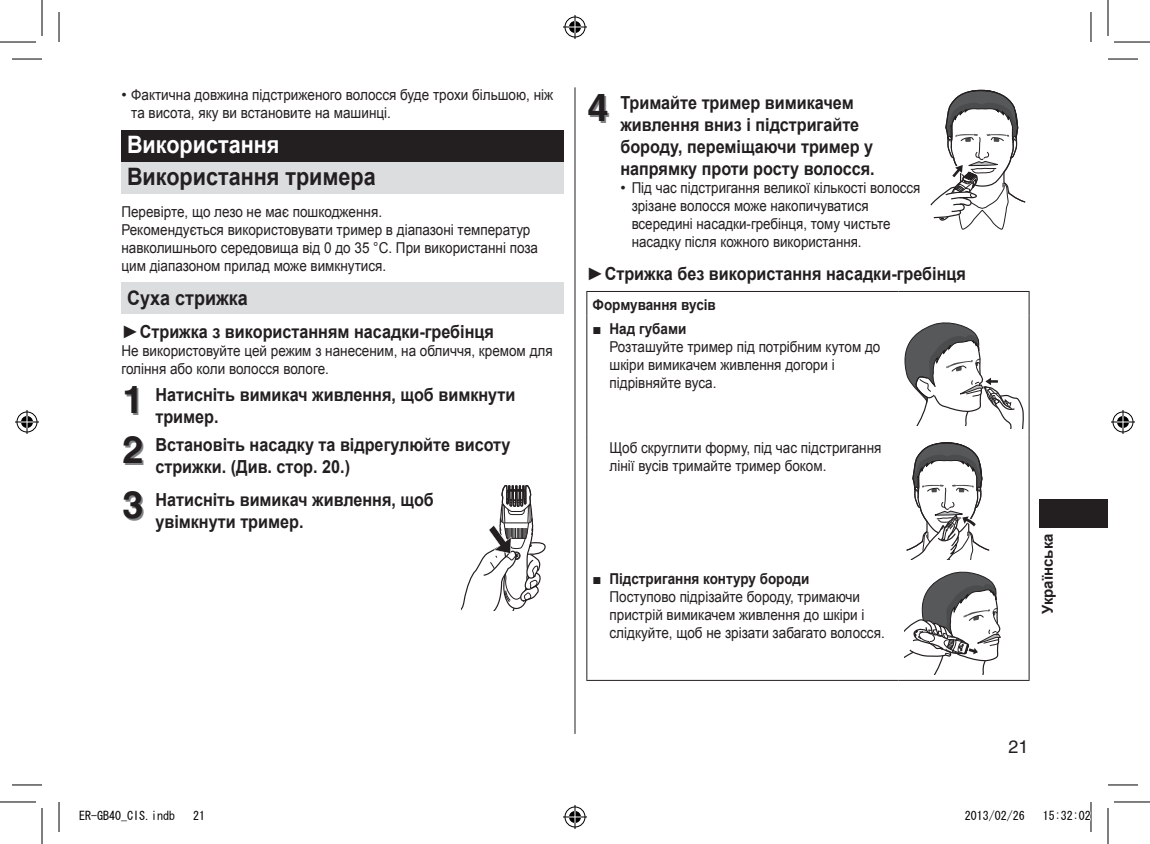
<style>
.page{position:relative;width:1150px;height:844px;background:#fff}
.page>*{position:absolute;margin:0;border:0;box-sizing:border-box;transform-origin:0 0}
.t1{font:700 24px "Arial";color:#231f20;scale:.9 1}
.t2{font:700 24px "Arial";color:#fff;scale:.9 1}
.t3{font:700 20px "Arial";color:#231f20;scale:.9 1}
.t4{font:700 18px/22px "Arial";color:#231f20;scale:.9 1}
.t5{font:18px "Helvetica";color:#231f20}
.t6{font:15px/18px "Arial";color:#231f20}
.t7{font:15px/18px "Arial";color:#231f20;scale:.9 1}
.t8{font:700 15px "Arial";color:#231f20;scale:.9 1}
.t9{font:700 15px "Arial";color:#231f20}
.t10{font:12px "MS Gothic";color:#000}
.s1{font-weight:400}
.s2{font-family:"Helvetica";font-size:38px}
.s3{font-weight:700}
</style>
<div class="page">
<div style="left:1040px;top:499px;width:68px;height:29px;background:#231f20"></div>
<hr style="left:575px;top:87px;width:1px;height:647px;background:#231f20">
<div style="left:121px;top:130px;width:443px;height:31px;background:#231f20"></div>
<div style="left:121px;top:161px;width:443px;height:32px;background:#dcdddf"></div>
<div style="left:121px;top:282px;width:443px;height:32px;background:#dcdddf"></div>
<svg style="left:462px;top:485px;width:83px;height:125px"></svg>
<svg style="left:930px;top:89px;width:96px;height:141px"></svg>
<hr style="left:586px;top:291px;width:313px;height:1px;background:#231f20">
<svg style="left:586px;top:292px;width:1px;height:24px"></svg>
<hr style="left:899px;top:291px;width:130px;height:1px;background:#231f20">
<hr style="left:586px;top:316px;width:1px;height:118px;background:#231f20">
<hr style="left:1028px;top:316px;width:1px;height:118px;background:#231f20">
<hr style="left:586px;top:434px;width:1px;height:131px;background:#231f20">
<hr style="left:1028px;top:434px;width:1px;height:131px;background:#231f20">
<hr style="left:586px;top:565px;width:1px;height:115px;background:#231f20">
<hr style="left:1028px;top:565px;width:1px;height:115px;background:#231f20">
<hr style="left:586px;top:680px;width:313px;height:1px;background:#231f20">
<hr style="left:899px;top:680px;width:130px;height:1px;background:#231f20">
<svg style="left:904px;top:292px;width:125px;height:136px"></svg>
<svg style="left:906px;top:442px;width:84px;height:117px"></svg>
<svg style="left:904px;top:571px;width:97px;height:103px"></svg>
<hr style="left:12px;top:59px;width:30px;height:1px;background:#000">
<hr style="left:1108px;top:59px;width:30px;height:1px;background:#000">
<hr style="left:12px;top:784px;width:30px;height:1px;background:#000">
<hr style="left:1108px;top:784px;width:30px;height:1px;background:#000">
<hr style="left:59px;top:12px;width:1px;height:30px;background:#000">
<hr style="left:59px;top:802px;width:1px;height:30px;background:#000">
<hr style="left:1090px;top:12px;width:1px;height:30px;background:#000">
<hr style="left:1090px;top:802px;width:1px;height:30px;background:#000">
<hr style="left:0;top:42px;width:36px;height:1px;background:#000">
<hr style="left:1114px;top:42px;width:36px;height:1px;background:#000">
<hr style="left:0;top:801px;width:36px;height:1px;background:#000">
<hr style="left:1114px;top:801px;width:36px;height:1px;background:#000">
<hr style="left:42px;top:0;width:1px;height:36px;background:#000">
<hr style="left:42px;top:808px;width:1px;height:36px;background:#000">
<hr style="left:1107px;top:0;width:1px;height:36px;background:#000">
<hr style="left:1107px;top:808px;width:1px;height:36px;background:#000">
<svg style="left:563px;top:15px;width:24px;height:24px"></svg>
<svg style="left:563px;top:805px;width:24px;height:24px"></svg>
<svg style="left:15px;top:410px;width:24px;height:24px"></svg>
<svg style="left:1111px;top:410px;width:24px;height:24px"></svg>
<p class="t6" style="left:131px;top:86px;width:423px;text-indent:-10px">• Фактична довжина підстриженого волосся буде трохи більшою, ніж та висота, яку ви встановите на машинці.</p>
<h1 class="t2" style="left:127px;top:129px;width:171px">Використання</h1>
<h1 class="t1" style="left:127px;top:161px;width:278px">Використання тримера</h1>
<p class="t7" style="left:121px;top:203px;width:465px">Перевірте, що лезо не має пошкодження.<br>Рекомендується використовувати тример в діапазоні температур навколишнього середовища від 0 до 35 °C. При використанні поза цим діапазоном прилад може вимкнутися.</p>
<h2 class="t3" style="left:127px;top:285px;width:136px">Суха стрижка</h2>
<p class="t4" style="left:121px;top:321px;width:415px"><span class="s1">►</span>Стрижка з використанням насадки-гребінця</p>
<p class="t7" style="left:121px;top:341px;width:481px">Не використовуйте цей режим з нанесеним, на обличчя, кремом для гоління або коли волосся вологе.</p>
<p class="t4" style="left:155px;top:384px;width:401px;text-indent:-33px"><span class="s2">1</span> Натисніть вимикач живлення, щоб вимкнути тример.</p>
<p class="t4" style="left:155px;top:434px;width:396px;text-indent:-33px"><span class="s2">2</span> Встановіть насадку та відрегулюйте висоту стрижки. (Див. стор. 20.)</p>
<p class="t4" style="left:155px;top:489px;width:311px;text-indent:-33px"><span class="s2">3</span> Натисніть вимикач живлення, щоб увімкнути тример.</p>
<p class="t4" style="left:620px;top:93px;width:284px;text-indent:-33px"><span class="s2">4</span> Тримайте тример вимикачем живлення вниз і підстригайте бороду, переміщаючи тример у напрямку проти росту волосся.</p>
<p class="t6" style="left:632px;top:179px;width:290px;text-indent:-11px">• Під час підстригання великої кількості волосся зрізане волосся може накопичуватися всередині насадки-гребінця, тому чистьте насадку після кожного використання.</p>
<p class="t4" style="left:586px;top:263px;width:423px"><span class="s1">►</span>Стрижка без використання насадки-гребінця</p>
<p class="t8" style="left:592px;top:295px;width:139px">Формування вусів</p>
<p class="t6" style="left:609px;top:320px;width:272px;text-indent:-17px">■ <span class="s3">Над губами<br></span>Розташуйте тример під потрібним кутом до шкіри вимикачем живлення догори і підрівняйте вуса.</p>
<p class="t7" style="left:609px;top:438px;width:304px">Щоб скруглити форму, під час підстригання лінії вусів тримайте тример боком.</p>
<p class="t6" style="left:609px;top:569px;width:277px;text-indent:-17px">■ <span class="s3">Підстригання контуру бороди<br></span>Поступово підрізайте бороду, тримаючи пристрій вимикачем живлення до шкіри і слідкуйте, щоб не зрізати забагато волосся.</p>
<p class="t9" style="left:1038px;top:614px;width:82px;rotate:-90deg">Українська</p>
<p class="t5" style="left:1008px;top:736px;width:22px">21</p>
<p class="t10" style="left:79px;top:809px;width:97px">ER-GB40_CIS.indb</p>
<p class="t10" style="left:193px;top:809px;width:13px">21</p>
<p class="t10" style="left:965px;top:809px;width:61px">2013/02/26</p>
<p class="t10" style="left:1043px;top:809px;width:49px">15:32:02</p>
</div>
